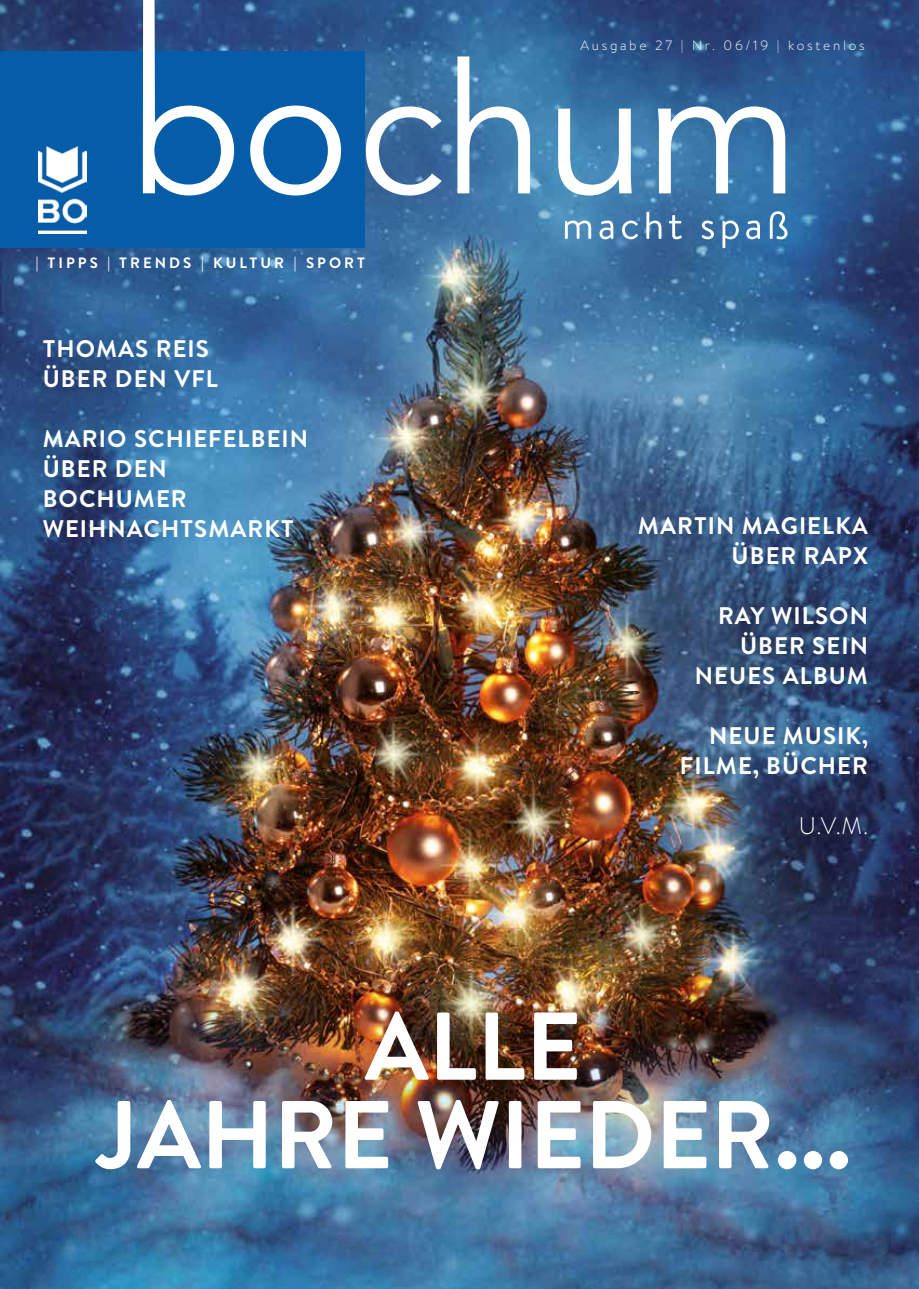
<style>
.page{position:relative;width:919px;height:1289px;background:#fff}
.page>*{position:absolute;margin:0;border:0;box-sizing:border-box;transform-origin:0 0}
.t1{font:700 96px/88.5px "Brandon Text";color:#fff;text-align:center}
.t2{font:700 24px/30px "Brandon Text";letter-spacing:.045em;color:#fff;text-align:right}
.t3{font:300 24px "Brandon Text";color:#fff}
.t4{font:700 15px "Brandon Text";letter-spacing:.2em;color:#fff}
.t5{font:300 13.5px "Brandon Text";letter-spacing:.2em;color:#fff}
</style>
<div class="page">
<img style="left:0;top:0;width:918px;height:1288px">
<div style="left:0;top:52px;width:365px;height:196px;background:#055da9"></div>
<svg style="left:366px;top:56px;width:419px;height:140px"></svg>
<svg style="left:143px;top:0;width:198px;height:195px"></svg>
<img style="left:39px;top:147px;width:48px;height:87px">
<svg style="left:565px;top:211px;width:222px;height:37px;background:#5788b3"></svg>
<p class="t4" style="left:36px;top:252px;width:331px">| TIPPS | TRENDS | KULTUR | SPORT</p>
<p class="t2" style="left:43px;top:333px;width:177px;text-align:left">THOMAS REIS<br>ÜBER DEN VFL</p>
<p class="t2" style="left:43px;top:423px;width:267px;text-align:left">MARIO SCHIEFELBEIN<br>ÜBER DEN<br>BOCHUMER<br>WEIHNACHTSMARKT</p>
<p class="t5" style="left:580px;top:36px;width:286px">Ausgabe 27 | Nr. 06/19 | kostenlos</p>
<p class="t2" style="left:638px;top:510px;width:231px">MARTIN MAGIELKA<br>ÜBER RAPX</p>
<p class="t2" style="left:695px;top:600px;width:174px">RAY WILSON<br>ÜBER SEIN<br>NEUES ALBUM</p>
<p class="t2" style="left:679px;top:720px;width:190px">NEUE MUSIK,<br>FILME, BÜCHER</p>
<p class="t3" style="left:798px;top:809px;width:71px">U.V.M.</p>
<h1 class="t1" style="left:94px;top:1000px;width:759px">ALLE<br>JAHRE WIEDER...</h1>
</div>
